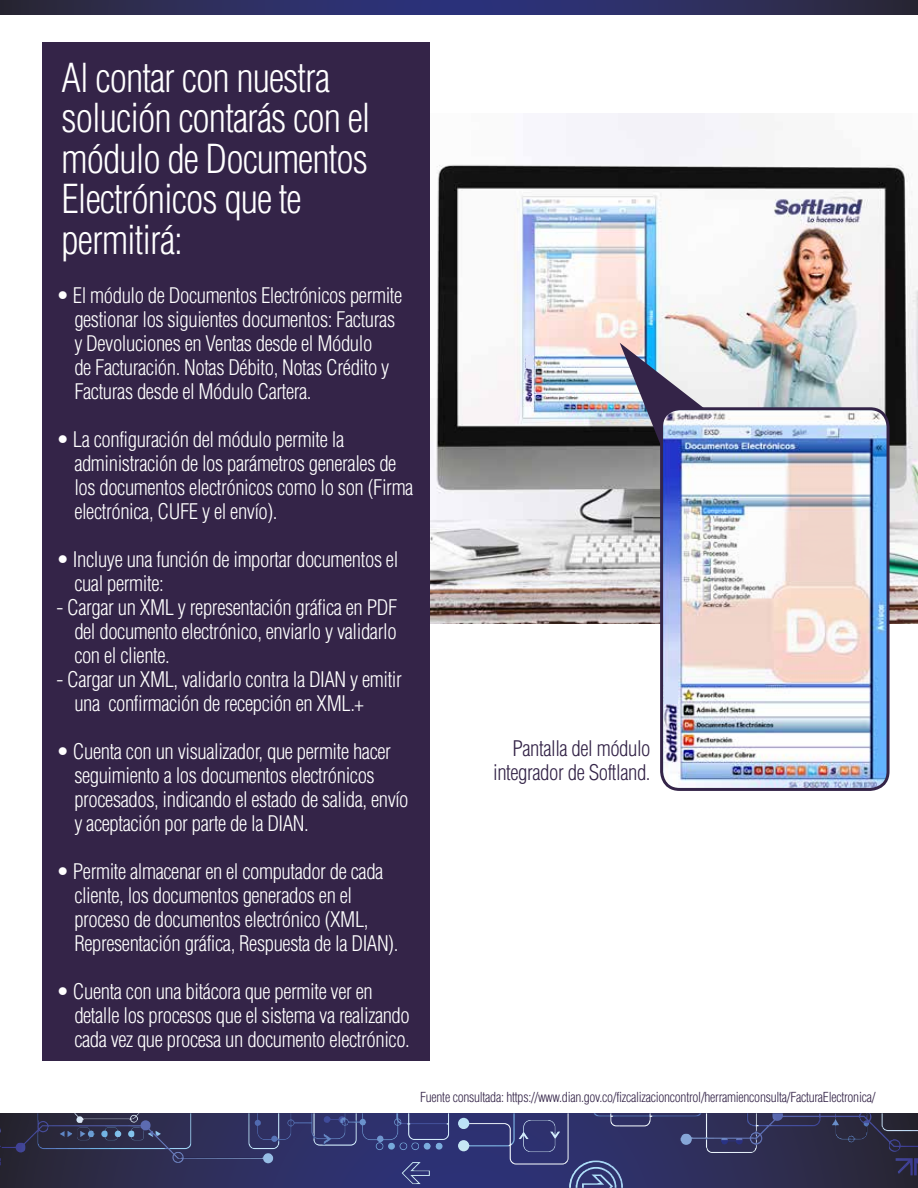
<style>
.page{position:relative;width:918px;height:1188px;background:#fff}
.page>*{position:absolute;margin:0;border:0;box-sizing:border-box;transform-origin:0 0}
.t1{font:300 condensed 39px/40.5px "Helvetica LT Std";letter-spacing:-.025em;color:#fff}
.t2{font:300 condensed 21px/24px "Helvetica LT Std";letter-spacing:-.02em;color:#fff}
.t3{font:300 condensed 21px/24px "Helvetica LT Std";letter-spacing:-.02em;color:#342448;text-align:right}
.t4{font:300 condensed 13.5px "Helvetica LT Std";letter-spacing:-.02em;color:#342448}
</style>
<div class="page">
<svg style="left:0;top:1153px;width:1px;height:35px"></svg>
<img style="left:0;top:1113px;width:1px;height:40px">
<svg style="left:0;top:0;width:1px;height:15px"></svg>
<svg style="left:2px;top:1113px;width:916px;height:75px;background:#2f3059"></svg>
<img style="left:681px;top:1113px;width:237px;height:40px">
<img style="left:299px;top:1113px;width:321px;height:52px">
<img style="left:60px;top:1120px;width:500px;height:32px">
<svg style="left:2px;top:0;width:916px;height:15px;background:#2c2e5d"></svg>
<img style="left:430px;top:113px;width:488px;height:510px">
<div style="left:43px;top:43px;width:387px;height:1018px;background:#342448"></div>
<svg style="left:620px;top:343px;width:122px;height:143px"></svg>
<img style="left:662px;top:409px;width:226px;height:378px">
<div style="left:660px;top:407px;width:230px;height:384px;border:3px solid #342448;border-radius:18px"></div>
<div style="left:664px;top:682px;width:14px;height:22px;background:#d4e0fa"></div>
<div style="left:526px;top:356px;width:7px;height:12px;background:#dce2f8"></div>
<h1 class="t1" style="left:62px;top:57px;width:310px">Al contar con nuestra solución contarás con el módulo de Documentos<br>Electrónicos que te permitirá:</h1>
<p class="t2" style="left:74px;top:283px;width:330px;text-indent:-18px">• El módulo de Documentos Electrónicos permite gestionar los siguientes documentos: Facturas y Devoluciones en Ventas desde el Módulo<br>de Facturación. Notas Débito, Notas Crédito y Facturas desde el Módulo Cartera.</p>
<p class="t2" style="left:74px;top:428px;width:341px;text-indent:-18px">• La configuración del módulo permite la administración de los parámetros generales de los documentos electrónicos como lo son (Firma electrónica, CUFE y el envío).</p>
<p class="t2" style="left:74px;top:548px;width:326px;text-indent:-18px">• Incluye una función de importar documentos el cual permite:</p>
<p class="t2" style="left:74px;top:596px;width:325px;text-align:justify;text-indent:-18px">- Cargar un XML y representación gráfica en PDF del documento electrónico, enviarlo y validarlo con el cliente.</p>
<p class="t2" style="left:74px;top:668px;width:329px;text-indent:-18px">- Cargar un XML, validarlo contra la DIAN y emitir una confirmación de recepción en XML.+</p>
<p class="t2" style="left:74px;top:740px;width:336px;text-indent:-18px">• Cuenta con un visualizador, que permite hacer seguimiento a los documentos electrónicos procesados, indicando el estado de salida, envío y aceptación por parte de la DIAN.</p>
<p class="t2" style="left:74px;top:860px;width:326px;text-indent:-18px">• Permite almacenar en el computador de cada cliente, los documentos generados en el proceso de documentos electrónico (XML, Representación gráfica, Respuesta de la DIAN).</p>
<p class="t2" style="left:74px;top:980px;width:337px;text-indent:-18px">• Cuenta con una bitácora que permite ver en detalle los procesos que el sistema va realizando cada vez que procesa un documento electrónico.</p>
<p class="t3" style="left:493px;top:736px;width:159px">Pantalla del módulo integrador de Softland.</p>
<p class="t4" style="left:420px;top:1089px;width:457px">Fuente consultada: https://www.dian.gov.co/fizcalizacioncontrol/herramienconsulta/FacturaElectronica/</p>
</div>
